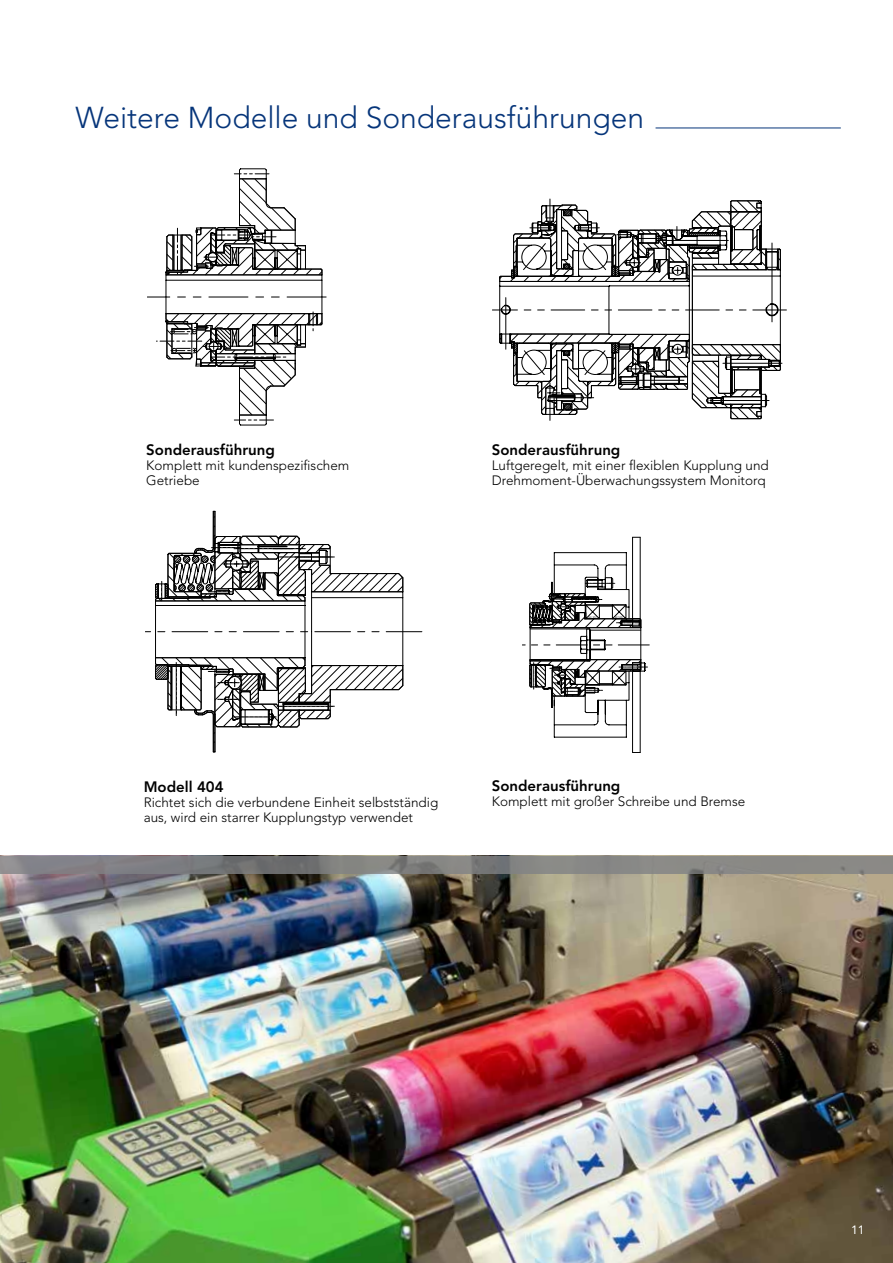
<style>
.page{position:relative;width:893px;height:1263px;background:#fff}
.page>*{position:absolute;margin:0;border:0;box-sizing:border-box;transform-origin:0 0}
.t1{font:300 30px "Avenir LT Std";color:#06357a}
.t2{font:800 15px "Avenir LT Std";color:#000}
.t3{font:300 13.5px/15px "Avenir LT Std";color:#000}
.t4{font:12px "Avenir LT Std";color:#fff}
</style>
<div class="page">
<img style="left:0;top:873px;width:893px;height:390px">
<svg style="left:0;top:856px;width:893px;height:17px;background:#818181"></svg>
<svg style="left:147px;top:168px;width:179px;height:257px"></svg>
<svg style="left:522px;top:536px;width:127px;height:217px"></svg>
<svg style="left:492px;top:199px;width:294px;height:221px"></svg>
<svg style="left:499px;top:225px;width:282px;height:194px"></svg>
<svg style="left:145px;top:510px;width:277px;height:242px"></svg>
<hr style="left:656px;top:128px;width:185px;height:1px;background:#06357a">
<h1 class="t1" style="left:76px;top:100px;width:570px">Weitere Modelle und Sonderausführungen</h1>
<p class="t2" style="left:146px;top:441px;width:130px">Sonderausführung</p>
<p class="t3" style="left:146px;top:458px;width:205px">Komplett mit kundenspezifischem<br>Getriebe</p>
<p class="t2" style="left:492px;top:441px;width:130px">Sonderausführung</p>
<p class="t3" style="left:492px;top:458px;width:279px">Luftgeregelt, mit einer flexiblen Kupplung und<br>Drehmoment-Überwachungssystem Monitorq</p>
<p class="t2" style="left:144px;top:778px;width:81px">Modell 404</p>
<p class="t3" style="left:144px;top:795px;width:296px">Richtet sich die verbundene Einheit selbstständig aus, wird ein starrer Kupplungstyp verwendet</p>
<p class="t2" style="left:492px;top:777px;width:130px">Sonderausführung</p>
<p class="t3" style="left:492px;top:794px;width:255px">Komplett mit großer Schreibe und Bremse</p>
<p class="t4" style="left:851px;top:1222px;width:15px">11</p>
</div>
